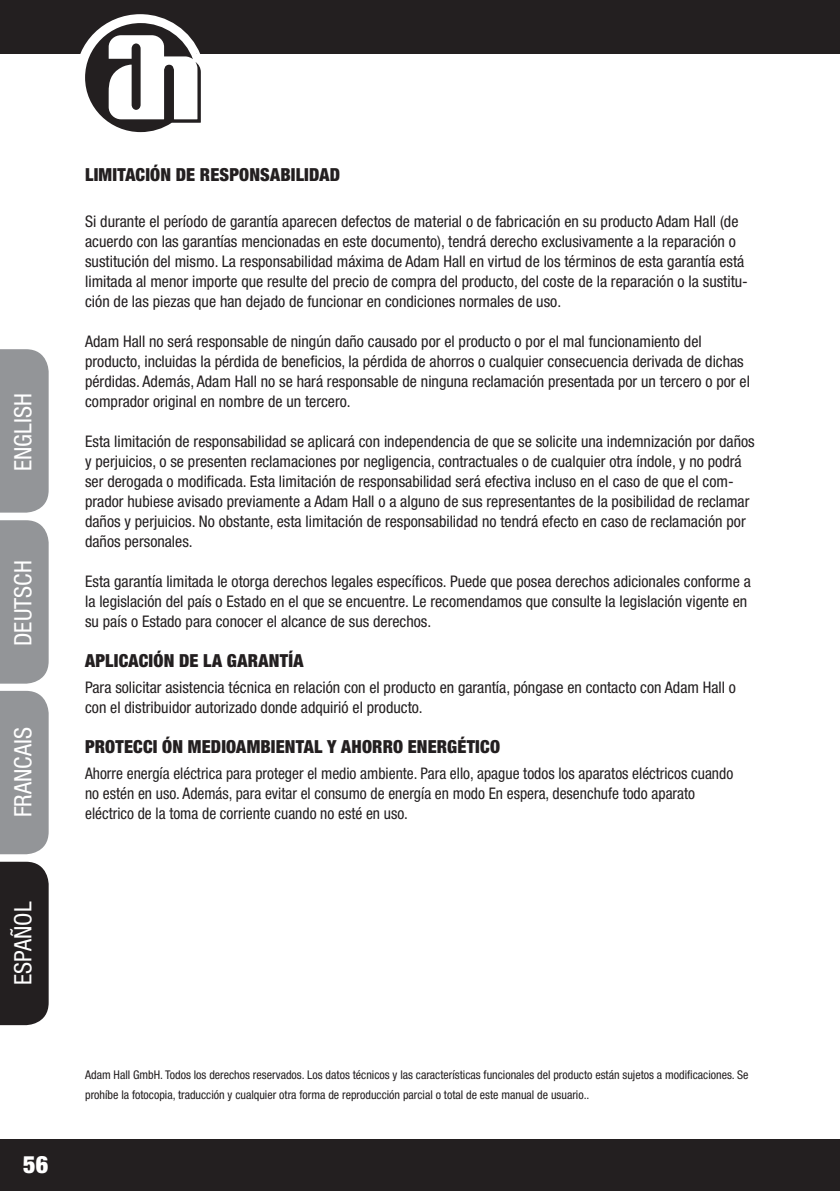
<style>
.page{position:relative;width:840px;height:1191px;background:#fff}
.page>*{position:absolute;margin:0;border:0;box-sizing:border-box;transform-origin:0 0}
.t1{font:condensed 24px "Helvetica Neue LT Std";color:#fff}
.t2{font:900 condensed 24px "Helvetica Neue LT Std";color:#fff}
.t3{font:900 condensed 18px "Helvetica Neue LT Pro";letter-spacing:.01em;color:#231f20}
.t4{font:condensed 16px/20px "Helvetica Neue LT Std";color:#231f20}
.t5{font:condensed 16px/20px "Helvetica Neue LT Pro";color:#231f20}
.t6{font:condensed 12px/20px "Helvetica Neue LT Pro";color:#231f20}
</style>
<div class="page">
<div style="left:0;top:0;width:839px;height:54px;background:#231f20"></div>
<div style="left:0;top:1138px;width:839px;height:53px;background:#231f20"></div>
<svg style="left:80px;top:14px;width:121px;height:119px"></svg>
<div style="left:0;top:349px;width:49px;height:163px;background:#939598"></div>
<div style="left:0;top:520px;width:49px;height:163px;background:#939598"></div>
<div style="left:0;top:691px;width:49px;height:163px;background:#939598"></div>
<div style="left:0;top:861px;width:49px;height:164px;background:#231f20"></div>
<h1 class="t1" style="left:9px;top:471px;width:79px;rotate:-90deg">ENGLISH</h1>
<h1 class="t1" style="left:9px;top:646px;width:87px;rotate:-90deg">DEUTSCH</h1>
<h1 class="t1" style="left:9px;top:818px;width:91px;rotate:-90deg">FRANCAIS</h1>
<h1 class="t1" style="left:9px;top:989px;width:91px;rotate:-90deg">FRANCAIS</h1>
<h1 class="t1" style="left:9px;top:984px;width:85px;rotate:-90deg">ESPAÑOL</h1>
<h1 class="t2" style="left:23px;top:1149px;width:26px">56</h1>
<p class="t3" style="left:85px;top:164px;width:256px">LIMITACIÓN DE RESPONSABILIDAD</p>
<p class="t4" style="left:85px;top:211px;width:664px">Si durante el período de garantía aparecen defectos de material o de fabricación en su producto Adam Hall (de acuerdo con las garantías mencionadas en este documento), tendrá derecho exclusivamente a la reparación o sustitución del mismo. La responsabilidad máxima de Adam Hall en virtud de los términos de esta garantía está limitada al menor importe que resulte del precio de compra del producto, del coste de la reparación o la sustitu&shy;ción de las piezas que han dejado de funcionar en condiciones normales de uso.</p>
<p class="t4" style="left:85px;top:331px;width:666px">Adam Hall no será responsable de ningún daño causado por el producto o por el mal funcionamiento del producto, incluidas la pérdida de beneficios, la pérdida de ahorros o cualquier consecuencia derivada de dichas pérdidas. Además, Adam Hall no se hará responsable de ninguna reclamación presentada por un tercero o por el comprador original en nombre de un tercero.</p>
<p class="t4" style="left:85px;top:431px;width:670px">Esta limitación de responsabilidad se aplicará con independencia de que se solicite una indemnización por daños y perjuicios, o se presenten reclamaciones por negligencia, contractuales o de cualquier otra índole, y no podrá ser derogada o modificada. Esta limitación de responsabilidad será efectiva incluso en el caso de que el com&shy;prador hubiese avisado previamente a Adam Hall o a alguno de sus representantes de la posibilidad de reclamar daños y perjuicios. No obstante, esta limitación de responsabilidad no tendrá efecto en caso de reclamación por daños personales.</p>
<p class="t4" style="left:85px;top:571px;width:667px">Esta garantía limitada le otorga derechos legales específicos. Puede que posea derechos adicionales conforme a la legislación del país o Estado en el que se encuentre. Le recomendamos que consulte la legislación vigente en su país o Estado para conocer el alcance de sus derechos.</p>
<p class="t3" style="left:85px;top:650px;width:220px">APLICACIÓN DE LA GARANTÍA</p>
<p class="t4" style="left:85px;top:677px;width:652px">Para solicitar asistencia técnica en relación con el producto en garantía, póngase en contacto con Adam Hall o con el distribuidor autorizado donde adquirió el producto.</p>
<p class="t3" style="left:85px;top:735px;width:416px">PROTECCI ÓN MEDIOAMBIENTAL Y AHORRO ENERGÉTICO</p>
<p class="t5" style="left:85px;top:762px;width:649px">Ahorre energía eléctrica para proteger el medio ambiente. Para ello, apague todos los aparatos eléctricos cuando no estén en uso. Además, para evitar el consumo de energía en modo En espera, desenchufe todo aparato eléctrico de la toma de corriente cuando no esté en uso.</p>
<p class="t6" style="left:85px;top:1064px;width:664px">Adam Hall GmbH. Todos los derechos reservados. Los datos técnicos y las características funcionales del producto están sujetos a modificaciones. Se prohíbe la fotocopia, traducción y cualquier otra forma de reproducción parcial o total de este manual de usuario..</p>
</div>
